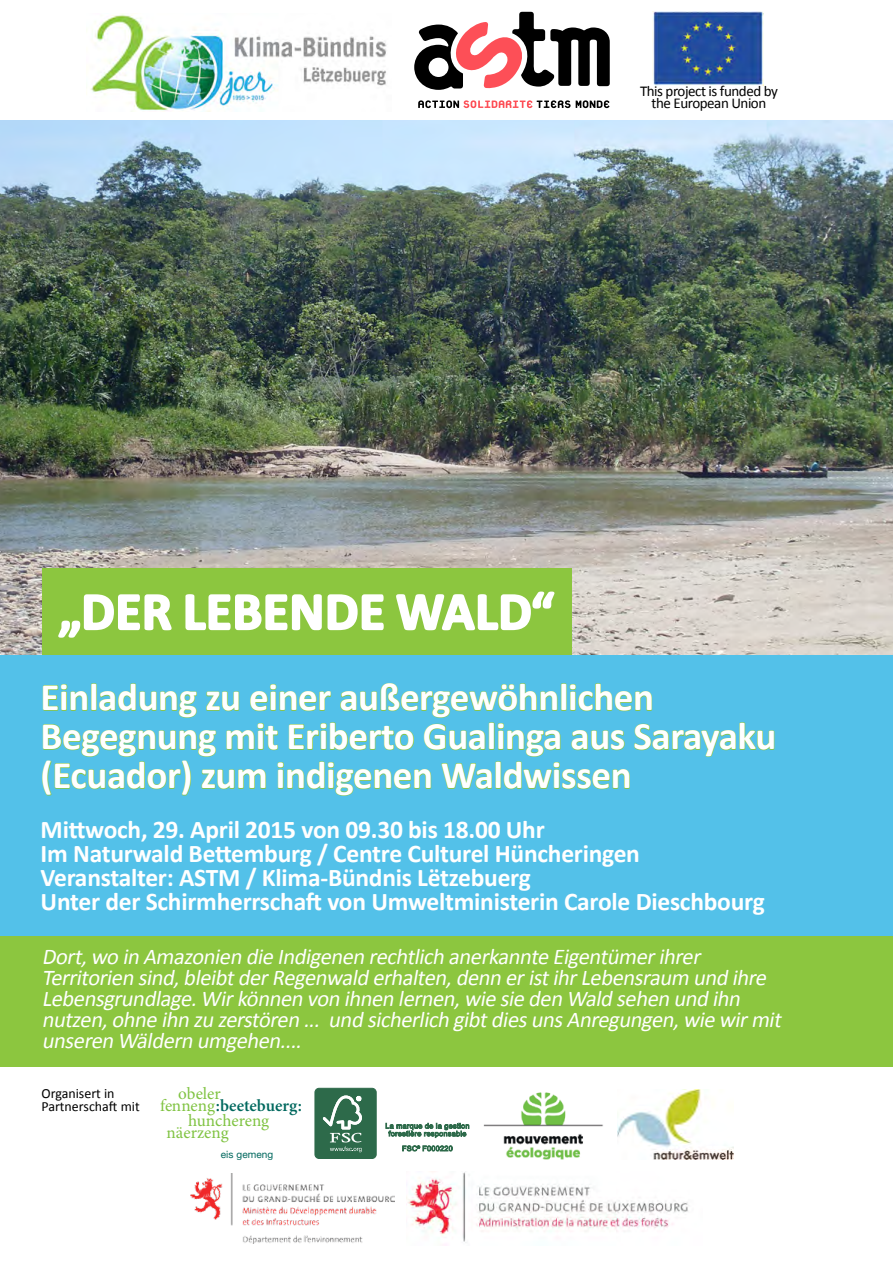
<style>
.page{position:relative;width:893px;height:1263px;background:#fff}
.page>*{position:absolute;margin:0;border:0;box-sizing:border-box;transform-origin:0 0}
.t1{font:700 53.4px "Calibri";letter-spacing:.01em;color:#fff}
.t2{font:700 39px/39px "Calibri";letter-spacing:-.01em;color:#fff}
.t3{font:700 25.5px/24px "Calibri";letter-spacing:-.01em;color:#fff}
.t4{font:italic 22.5px/21px "Calibri";color:#fff}
.t5{font:17.1px/26.7px "Minion Pro";color:#80c342}
.t6{font:600 17.1px "Minion Pro";letter-spacing:-.005em;color:#00685e}
.t7{font:15px/12px "Calibri";letter-spacing:-.03em;color:#000;text-align:center}
.t8{font:13.95px/13.5px "Calibri";color:#000}
.t9{font:10.05px "Helvetica Neue";letter-spacing:.005em;color:#00685e}
.s1{font-weight:400;color:#80c342}
</style>
<div class="page">
<div style="left:0;top:655px;width:893px;height:403px;background:#53c1e9"></div>
<svg style="left:42px;top:683px;width:733px;height:113px"></svg>
<img style="left:0;top:120px;width:893px;height:535px">
<div style="left:42px;top:568px;width:530px;height:87px;background:#8cc63f"></div>
<svg style="left:58px;top:594px;width:114px;height:44px"></svg>
<svg style="left:185px;top:594px;width:199px;height:37px"></svg>
<svg style="left:396px;top:591px;width:159px;height:40px"></svg>
<svg style="left:418px;top:100px;width:191px;height:8px"></svg>
<svg style="left:414px;top:12px;width:196px;height:78px"></svg>
<img style="left:90px;top:14px;width:297px;height:97px">
<img style="left:653px;top:11px;width:110px;height:75px">
<div style="left:315px;top:1088px;width:61px;height:70px;background:#2d6a4a;border-radius:4px"></div>
<div style="left:315px;top:1088px;width:62px;height:71px;border:1px solid #2d6a4a;border-radius:4px"></div>
<svg style="left:323px;top:1095px;width:39px;height:57px"></svg>
<svg style="left:386px;top:1123px;width:83px;height:15px"></svg>
<svg style="left:402px;top:1145px;width:51px;height:6px"></svg>
<div style="left:0;top:936px;width:893px;height:130px;background:#8cc63f"></div>
<img style="left:191px;top:1174px;width:203px;height:69px">
<img style="left:408px;top:1172px;width:280px;height:74px">
<img style="left:617px;top:1090px;width:116px;height:69px">
<img style="left:483px;top:1092px;width:120px;height:67px">
<p class="t7" style="left:640px;top:84px;width:139px">This project is funded by the European Union</p>
<h1 class="t1" style="left:59px;top:578px;width:497px">„Der LEBENDE WALD“</h1>
<h2 class="t2" style="left:41px;top:676px;width:737px">Einladung zu einer außergewöhnlichen<br>Begegnung mit Eriberto Gualinga aus Sarayaku (Ecuador) zum indigenen Waldwissen</h2>
<p class="t3" style="left:41px;top:816px;width:726px">Mittwoch, 29. April 2015 von 09.30 bis 18.00 Uhr<br>Im Naturwald Bettemburg / Centre Culturel Hüncheringen Veranstalter: ASTM / Klima-Bündnis Lëtzebuerg<br>Unter der Schirmherrschaft von Umweltministerin Carole Dieschbourg</p>
<p class="t4" style="left:42px;top:945px;width:745px">Dort,wo in Amazonien die Indigenen rechtlich anerkannte Eigentümerihrer Territorien sind,bleibtderRegenwald erhalten,denn eristihrLebensraum und ihre Lebensgrundlage.Wirkönnen von ihnen lernen,wie sie den Wald sehen und ihn nutzen,ohne ihn zu zerstören ... und sicherlich gibtdiesunsAnregungen,wie wirmit unseren Wäldern umgehen....</p>
<p class="t8" style="left:41px;top:1086px;width:100px">Organisert in<br>Partnerschaft mit</p>
<p class="t5" style="left:188px;top:1080px;width:83px;text-indent:-10px">obeler hunchereng</p>
<p class="t5" style="left:167px;top:1119px;width:64px">näerzeng</p>
<p class="t9" style="left:221px;top:1145px;width:54px">eis gemeng</p>
<p class="t6" style="left:160px;top:1094px;width:143px"><span class="s1">fenneng</span>:beetebuerg:</p>
</div>
